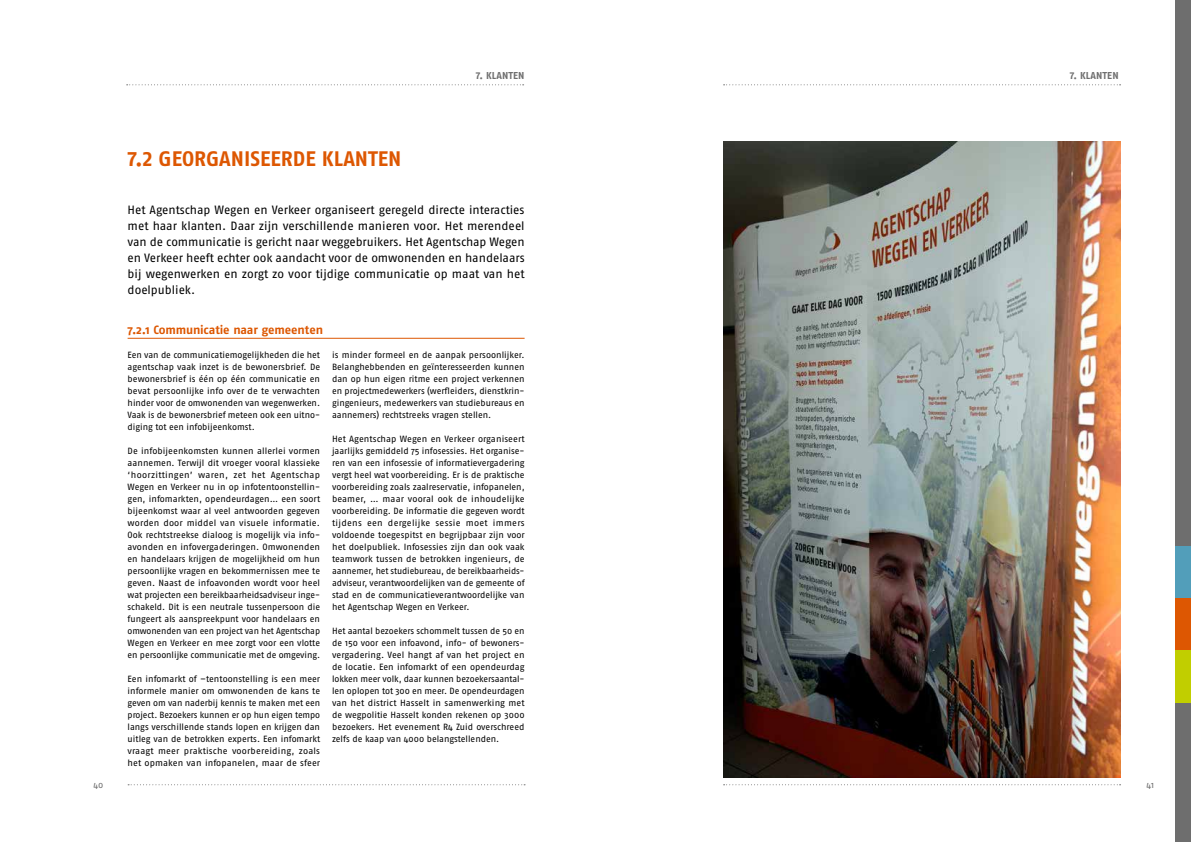
<style>
.page{position:relative;width:1191px;height:842px;background:#fff}
.page>*{position:absolute;margin:0;border:0;box-sizing:border-box;transform-origin:0 0}
.t1{font:700 21px "Fago OT";color:#dd5702}
.t2{font:12px/16px "Fago OT";color:#000;text-align:justify}
.t3{font:700 12px "Fago OT";letter-spacing:-.015em;color:#dd5702}
.t4{font:700 10px "Fago OT";letter-spacing:.01em;color:#6e6e6e}
.t5{font:9px/12px "Fago OT";letter-spacing:-.005em;color:#000;text-align:justify}
.t6{font:9px "Fago OT";color:#6e6e6e}
</style>
<div class="page">
<hr style="left:128px;top:338px;width:396px;height:1px;background:#dd5702">
<img style="left:723px;top:142px;width:397px;height:636px">
<svg style="left:128px;top:784px;width:397px;height:1px"></svg>
<svg style="left:723px;top:784px;width:397px;height:1px"></svg>
<svg style="left:723px;top:84px;width:397px;height:1px"></svg>
<svg style="left:127px;top:84px;width:396px;height:1px"></svg>
<div style="left:1174px;top:0;width:17px;height:842px;background:#6e6e6e"></div>
<div style="left:1174px;top:546px;width:17px;height:53px;background:#529eba"></div>
<div style="left:1174px;top:599px;width:17px;height:52px;background:#dd5702"></div>
<div style="left:1174px;top:651px;width:17px;height:52px;background:#c1ce00"></div>
<p class="t4" style="left:476px;top:70px;width:50px">7. KLANTEN</p>
<p class="t4" style="left:1069px;top:70px;width:50px">7. KLANTEN</p>
<h1 class="t1" style="left:128px;top:146px;width:275px">7.2 GEORGANISEERDE KLANTEN</h1>
<p class="t2" style="left:128px;top:202px;width:398px">Het Agentschap Wegen en Verkeer organiseert geregeld directe interacties met haar klanten. Daar zijn verschillende manieren voor. Het merendeel van de communicatie is gericht naar weggebruikers. Het Agentschap Wegen en Verkeer heeft echter ook aandacht voor de omwonenden en handelaars bij wegenwerken en zorgt zo voor tijdige communicatie op maat van het doelpubliek.</p>
<h2 class="t3" style="left:128px;top:322px;width:197px">7.2.1 COMMUNICATIE NAAR GEMEENTEN</h2>
<p class="t5" style="left:128px;top:349px;width:194px">Een van de communicatiemogelijkheden die het agentschap vaak inzet is de bewonersbrief. De bewonersbrief is één op één communicatie en bevat persoonlijke info over de te verwachten hinder voor de omwonenden van wegenwerken.<br>Vaak is de bewonersbrief meteen ook een uitno&shy;diging tot een infobijeenkomst.</p>
<p class="t5" style="left:128px;top:445px;width:194px">De infobijeenkomsten kunnen allerlei vormen aannemen. Terwijl dit vroeger vooral klassieke ‘hoorzittingen’ waren, zet het Agentschap Wegen en Verkeer nu in op infotentoonstellin&shy;gen, infomarkten, opendeurdagen… een soort bijeenkomst waar al veel antwoorden gegeven worden door middel van visuele informatie.<br>Ook rechtstreekse dialoog is mogelijk via info&shy;avonden en infovergaderingen. Omwonenden en handelaars krijgen de mogelijkheid om hun persoonlijke vragen en bekommernissen mee te geven. Naast de infoavonden wordt voor heel wat projecten een bereikbaarheidsadviseur inge&shy;schakeld. Dit is een neutrale tussenpersoon die fungeert als aanspreekpunt voor handelaars en omwonenden van een project van het Agentschap Wegen en Verkeer en mee zorgt voor een vlotte en persoonlijke communicatie met de omgeving.</p>
<p class="t5" style="left:128px;top:673px;width:194px">Een infomarkt of –tentoonstelling is een meer informele manier om omwonenden de kans te geven om van naderbij kennis te maken met een project. Bezoekers kunnen er op hun eigen tempo langs verschillende stands lopen en krijgen dan uitleg van de betrokken experts. Een infomarkt vraagt meer praktische voorbereiding, zoals het opmaken van infopanelen, maar de sfeer</p>
<p class="t5" style="left:332px;top:349px;width:194px">is minder formeel en de aanpak persoonlijker.<br>Belanghebbenden en geïnteresseerden kunnen dan op hun eigen ritme een project verkennen en projectmedewerkers (werfleiders, dienstkrin&shy;gingenieurs, medewerkers van studiebureaus en aannemers) rechtstreeks vragen stellen.</p>
<p class="t5" style="left:332px;top:433px;width:194px">Het Agentschap Wegen en Verkeer organiseert jaarlijks gemiddeld 75 infosessies. Het organise&shy;ren van een infosessie of informatievergadering vergt heel wat voorbereiding. Er is de praktische voorbereiding zoals zaalreservatie, infopanelen, beamer, … maar vooral ook de inhoudelijke voorbereiding. De informatie die gegeven wordt tijdens een dergelijke sessie moet immers voldoende toegespitst en begrijpbaar zijn voor het doelpubliek. Infosessies zijn dan ook vaak teamwork tussen de betrokken ingenieurs, de aannemer, het studiebureau, de bereikbaarheids&shy;adviseur, verantwoordelijken van de gemeente of stad en de communicatieverantwoordelijke van het Agentschap Wegen en Verkeer.</p>
<p class="t5" style="left:332px;top:625px;width:194px">Het aantal bezoekers schommelt tussen de 50 en de 150 voor een infoavond, info- of bewoners&shy;vergadering. Veel hangt af van het project en de locatie. Een infomarkt of een opendeurdag lokken meer volk, daar kunnen bezoekersaantal&shy;len oplopen tot 300 en meer. De opendeurdagen van het district Hasselt in samenwerking met de wegpolitie Hasselt konden rekenen op 3000 bezoekers. Het evenement R4 Zuid overschreed zelfs de kaap van 4000 belangstellenden.</p>
<p class="t6" style="left:94px;top:779px;width:11px">40</p>
<p class="t6" style="left:1146px;top:779px;width:9px">41</p>
</div>
